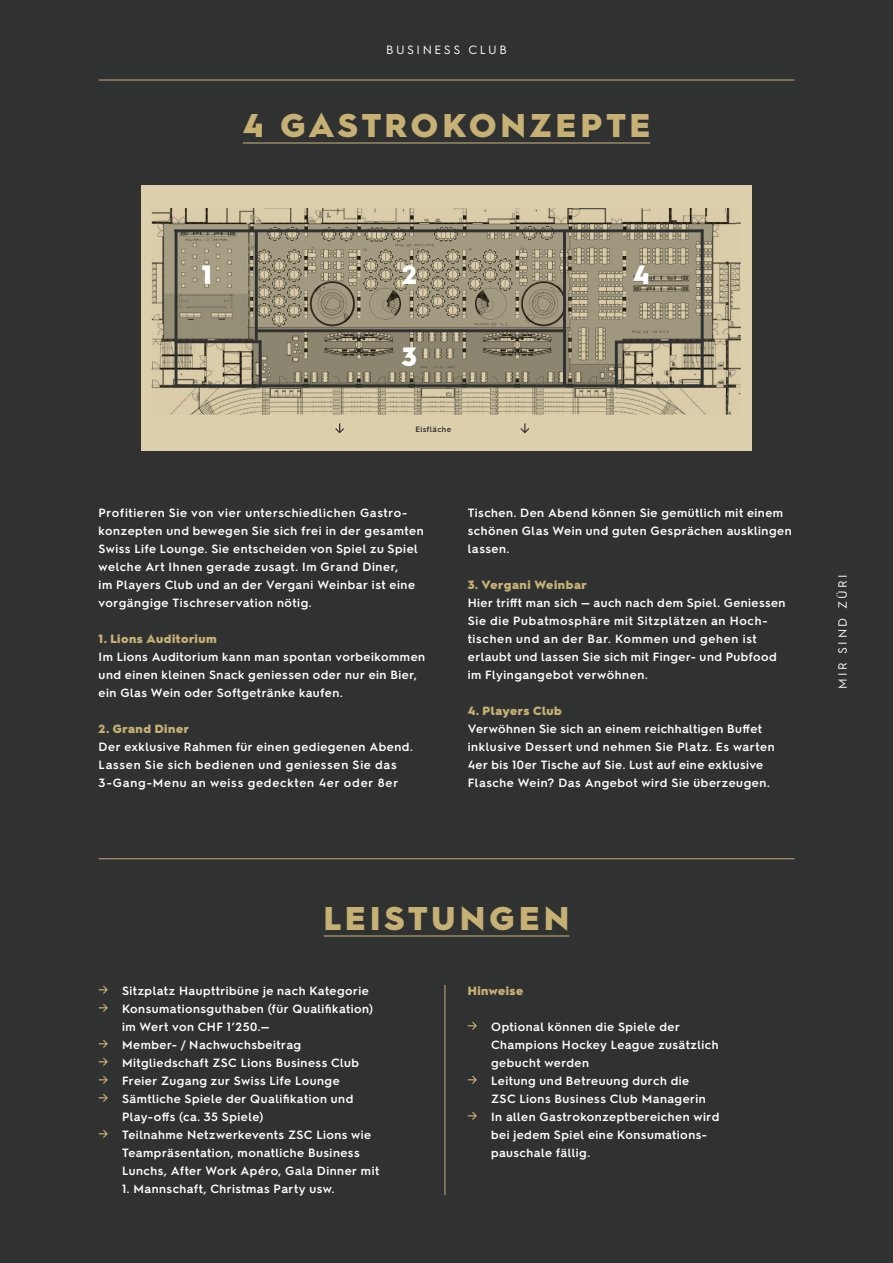
<style>
.page{position:relative;width:893px;height:1263px;background:#303232}
.page>*{position:absolute;margin:0;border:0;box-sizing:border-box;transform-origin:0 0}
.t1{font:900 33px "Hurme Geometric Sans 2";letter-spacing:.13em;color:#c7b074}
.t2{font:900 26.55px "Hurme Geometric Sans 2";color:#fff}
.t3{font:600 12px/18px "Hurme Geometric Sans 2";letter-spacing:.04em;color:#fff}
.t4{font:600 12px/18px "Hurme Geometric Sans 2";letter-spacing:.06em;color:#fff}
.t5{font:900 12px "Hurme Geometric Sans 2";letter-spacing:.045em;color:#c7b074}
.t6{font:12px "Hurme Geometric Sans 2";letter-spacing:.215em;color:#fff}
.t7{font:600 7.8px "Hurme Geometric Sans 2";letter-spacing:.045em;color:#303232}
</style>
<div class="page">
<div style="left:141px;top:185px;width:611px;height:266px;background:#decfac"></div>
<img style="left:152px;top:212px;width:589px;height:203px">
<img style="left:170px;top:209px;width:566px;height:22px">
<svg style="left:520px;top:423px;width:9px;height:10px"></svg>
<svg style="left:335px;top:423px;width:9px;height:10px"></svg>
<hr style="left:324px;top:935px;width:245px;height:1px;background:#c7b074">
<hr style="left:243px;top:142px;width:407px;height:2px;background:#c7b074">
<hr style="left:99px;top:858px;width:695px;height:1px;background:#c7b074">
<hr style="left:445px;top:985px;width:1px;height:210px;background:#c7b074">
<svg style="left:99px;top:986px;width:9px;height:8px"></svg>
<svg style="left:99px;top:1004px;width:9px;height:8px"></svg>
<svg style="left:99px;top:1040px;width:9px;height:8px"></svg>
<svg style="left:99px;top:1058px;width:9px;height:8px"></svg>
<svg style="left:99px;top:1076px;width:9px;height:8px"></svg>
<svg style="left:99px;top:1094px;width:9px;height:8px"></svg>
<svg style="left:99px;top:1130px;width:9px;height:8px"></svg>
<svg style="left:468px;top:1022px;width:9px;height:8px"></svg>
<svg style="left:468px;top:1076px;width:9px;height:8px"></svg>
<svg style="left:468px;top:1112px;width:9px;height:8px"></svg>
<hr style="left:99px;top:80px;width:695px;height:1px;background:#c7b074">
<hr style="left:255px;top:231px;width:3px;height:112px;background:#303232">
<hr style="left:563px;top:230px;width:3px;height:157px;background:#303232">
<hr style="left:701px;top:229px;width:3px;height:157px;background:#303232">
<hr style="left:175px;top:229px;width:3px;height:157px;background:#303232">
<hr style="left:256px;top:329px;width:309px;height:3px;background:#303232">
<svg style="left:613px;top:339px;width:93px;height:49px"></svg>
<hr style="left:174px;top:229px;width:529px;height:3px;background:#303232">
<hr style="left:175px;top:384px;width:528px;height:3px;background:#303232">
<hr style="left:259px;top:340px;width:3px;height:46px;background:#303232">
<hr style="left:175px;top:340px;width:86px;height:3px;background:#303232">
<p class="t6" style="left:386px;top:42px;width:122px">BUSINESS CLUB</p>
<h1 class="t1" style="left:243px;top:102px;width:409px">4 GASTROKONZEPTE</h1>
<h2 class="t2" style="left:202px;top:256px;width:12px">1</h2>
<h2 class="t2" style="left:402px;top:256px;width:16px">2</h2>
<h2 class="t2" style="left:633px;top:256px;width:19px">4</h2>
<h2 class="t2" style="left:402px;top:338px;width:17px">3</h2>
<p class="t7" style="left:415px;top:424px;width:37px">Eisfläche</p>
<p class="t3" style="left:99px;top:503px;width:326px">Profitieren Sie von vier unterschiedlichen Gastro&shy;konzepten und bewegen Sie sich frei in der gesamten Swiss Life Lounge. Sie entscheiden von Spiel zu Spiel welche Art Ihnen gerade zusagt. Im Grand Diner,<br>im Players Club und an der Vergani Weinbar ist eine vorgän gige Tischreservation nötig.</p>
<p class="t5" style="left:99px;top:630px;width:120px">1. Lions Auditorium</p>
<p class="t3" style="left:99px;top:647px;width:328px">Im Lions Auditorium kann man spontan vorbeikommen und einen kleinen Snack geniessen oder nur ein Bier, ein Glas Wein oder Softgetränke kaufen.</p>
<p class="t5" style="left:99px;top:720px;width:92px">2. Grand Diner</p>
<p class="t4" style="left:99px;top:737px;width:316px">Der exklusive Rahmen für einen gediegenen Abend.<br>Lassen Sie sich bedienen und geniessen Sie das<br>3-Gang-Menu an weiss gedeckten 4er oder 8er</p>
<p class="t3" style="left:468px;top:503px;width:325px">Tischen. Den Abend können Sie gemütlich mit einem schönen Glas Wein und guten Gesprächen ausklingen lassen.</p>
<p class="t5" style="left:468px;top:576px;width:120px">3. Vergani Weinbar</p>
<p class="t3" style="left:468px;top:593px;width:319px">Hier trifft man sich — auch nach dem Spiel. Geniessen Sie die Pubatmosphäre mit Sitzplätzen an Hoch&shy;tischen und an der Bar. Kommen und gehen ist erlaubt und lassen Sie sich mit Finger- und Pubfood im Flyingangebot verwöhnen.</p>
<p class="t5" style="left:468px;top:702px;width:96px">4. Players Club</p>
<p class="t3" style="left:468px;top:719px;width:308px">Verwöhnen Sie sich an einem reichhaltigen Buffet inklusive Dessert und nehmen Sie Platz. Es warten 4er bis 10er Tische auf Sie. Lust auf eine exklusive Flasche Wein? Das Angebot wird Sie überzeugen.</p>
<p class="t6" style="left:834px;top:689px;width:116px;rotate:-90deg">MIR SIND ZÜRI</p>
<h1 class="t1" style="left:324px;top:895px;width:247px">LEISTUNGEN</h1>
<p class="t3" style="left:122px;top:980px;width:259px">Sitzplatz Haupttribüne je nach Kategorie Konsumationsguthaben (für Qualifikation) im Wert von CHF 1’250.—<br>Member- / Nachwuchsbeitrag Mitgliedschaft ZSC Lions Business Club Freier Zugang zur Swiss Life Lounge Sämtliche Spiele der Qualifikation und Play-offs (ca. 35 Spiele)<br>Teilnahme Netzwerkevents ZSC Lions wie Teampräsentation, monatliche Business Lunchs, After Work Apéro, Gala Dinner mit</p>
<p class="t3" style="left:122px;top:1178px;width:214px">1. Mannschaft, Christmas Party usw.</p>
<p class="t5" style="left:468px;top:982px;width:57px">Hinweise</p>
<p class="t3" style="left:491px;top:1016px;width:230px">Optional können die Spiele der<br>Champions Hockey League zusätzlich gebucht werden<br>Leitung und Betreuung durch die<br>ZSC Lions Business Club Managerin<br>In allen Gastrokonzeptbereichen wird bei jedem Spiel eine Konsumations&shy;pauschale fällig.</p>
</div>
